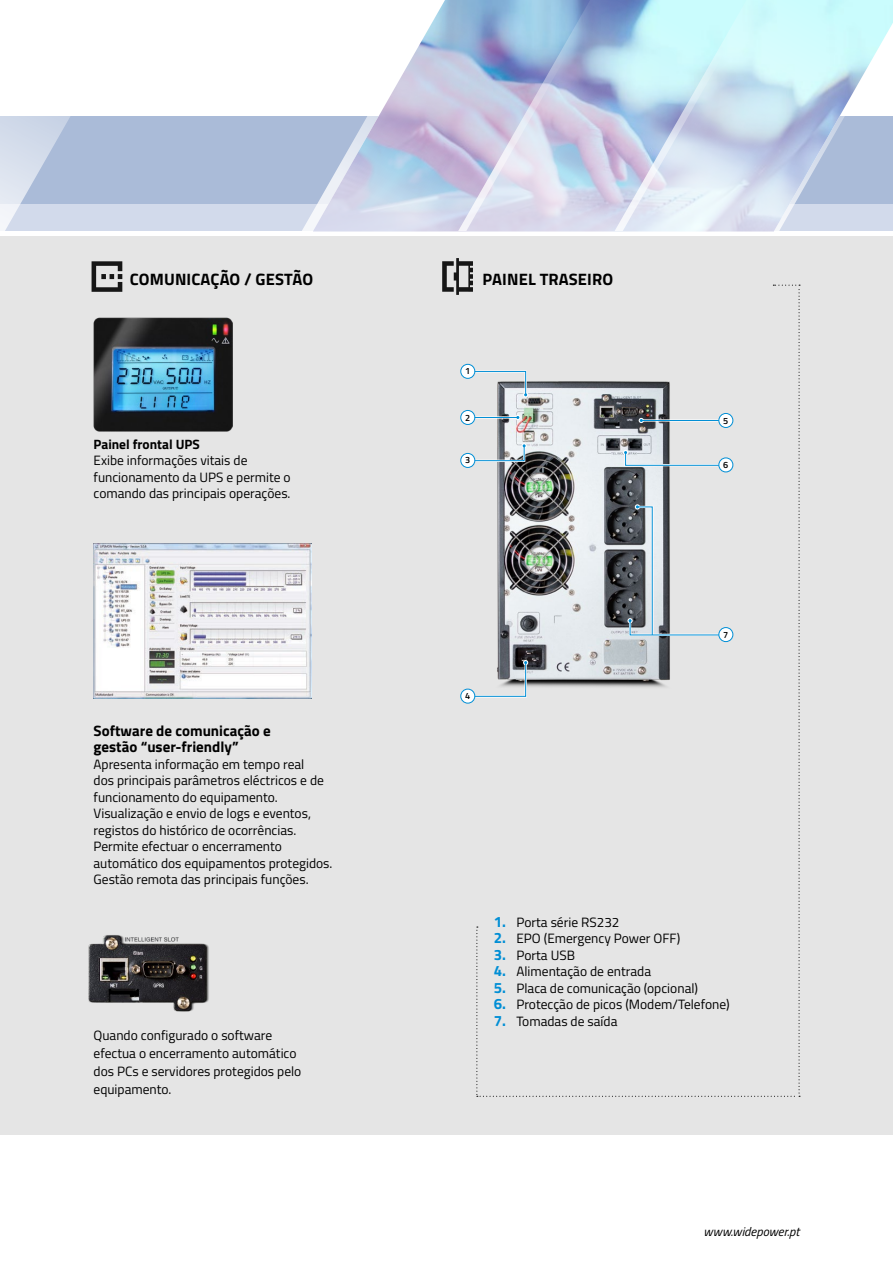
<style>
.page{position:relative;width:893px;height:1263px;background:#fff}
.page>*{position:absolute;margin:0;border:0;box-sizing:border-box;transform-origin:0 0}
.t1{font:700 16.5px "Titillium Web";letter-spacing:.01em;color:#000}
.t2{font:700 15px/16.5px "Titillium Web";color:#000}
.t3{font:13.5px/16.5px "Titillium Web";color:#000}
.t4{font:700 13.5px "Titillium Web";color:#000}
.t5{font:italic 12.6px "Titillium Web";color:#000}
.t6{font:600 9.15px "Titillium Web";color:#000}
.s1{font-weight:700;font-size:15px;color:#008ed5}
</style>
<div class="page">
<div style="left:0;top:117px;width:893px;height:114px;background:#aabbd8"></div>
<div style="left:0;top:204px;width:893px;height:27px;background:#d2daeb"></div>
<div style="left:0;top:236px;width:893px;height:899px;background:#e5e5e5"></div>
<img style="left:94px;top:544px;width:218px;height:154px">
<svg style="left:92px;top:261px;width:30px;height:31px"></svg>
<img style="left:88px;top:935px;width:121px;height:77px">
<svg style="left:302px;top:0;width:156px;height:231px"></svg>
<svg style="left:458px;top:0;width:157px;height:231px;background:#b8c2de"></svg>
<svg style="left:615px;top:0;width:278px;height:231px"></svg>
<svg style="left:0;top:116px;width:148px;height:115px"></svg>
<img style="left:93px;top:318px;width:139px;height:113px">
<svg style="left:442px;top:258px;width:358px;height:839px"></svg>
<div style="left:719px;top:413px;width:14px;height:14px;background:#fff;border-radius:50%"></div>
<div style="left:718px;top:413px;width:15px;height:15px;border:1px solid #008ed5;border-radius:50%"></div>
<p class="t1" style="left:130px;top:266px;width:185px">COMUNICAÇÃO / GESTÃO</p>
<p class="t1" style="left:483px;top:266px;width:132px">PAINEL TRASEIRO</p>
<p class="t4" style="left:94px;top:434px;width:108px">Painel frontal UPS</p>
<p class="t3" style="left:94px;top:452px;width:199px">Exibe informações vitais de funcionamento da UPS e permite o comando das principais operações.</p>
<p class="t2" style="left:94px;top:721px;width:179px">Software de comunicação e gestão “user-friendly”</p>
<p class="t3" style="left:94px;top:755px;width:240px">Apresenta informação em tempo real<br>dos principais parâmetros eléctricos e de funcionamento do equipamento.<br>Visualização e envio de logs e eventos, registos do histórico de ocorrências.<br>Permite efectuar o encerramento automático dos equipamentos protegidos.<br>Gestão remota das principais funções.</p>
<p class="t3" style="left:94px;top:1026px;width:209px;line-height:18px">Quando configurado o software efectua o encerramento automático dos PCs e servidores protegidos pelo equipamento.</p>
<p class="t6" style="left:465px;top:364px;width:7px">1</p>
<p class="t6" style="left:465px;top:410px;width:7px">2</p>
<p class="t6" style="left:465px;top:453px;width:7px">3</p>
<p class="t6" style="left:465px;top:689px;width:7px">4</p>
<p class="t6" style="left:723px;top:413px;width:7px">5</p>
<p class="t6" style="left:723px;top:458px;width:7px">6</p>
<p class="t6" style="left:723px;top:627px;width:7px">7</p>
<p class="t3" style="left:494px;top:913px;width:127px"><span class="s1">1.</span> Porta série RS232</p>
<p class="t3" style="left:494px;top:929px;width:188px"><span class="s1">2.</span> EPO (Emergency Power OFF)</p>
<p class="t3" style="left:494px;top:946px;width:83px"><span class="s1">3.</span> Porta USB</p>
<p class="t3" style="left:494px;top:962px;width:159px"><span class="s1">4.</span> Alimentação de entrada</p>
<p class="t3" style="left:494px;top:979px;width:206px"><span class="s1">5.</span> Placa de comunicação (opcional)</p>
<p class="t3" style="left:494px;top:995px;width:238px"><span class="s1">6.</span> Protecção de picos (Modem/Telefone)</p>
<p class="t3" style="left:494px;top:1012px;width:125px"><span class="s1">7.</span> Tomadas de saída</p>
<p class="t5" style="left:704px;top:1222px;width:97px">www.widepower.pt</p>
</div>
